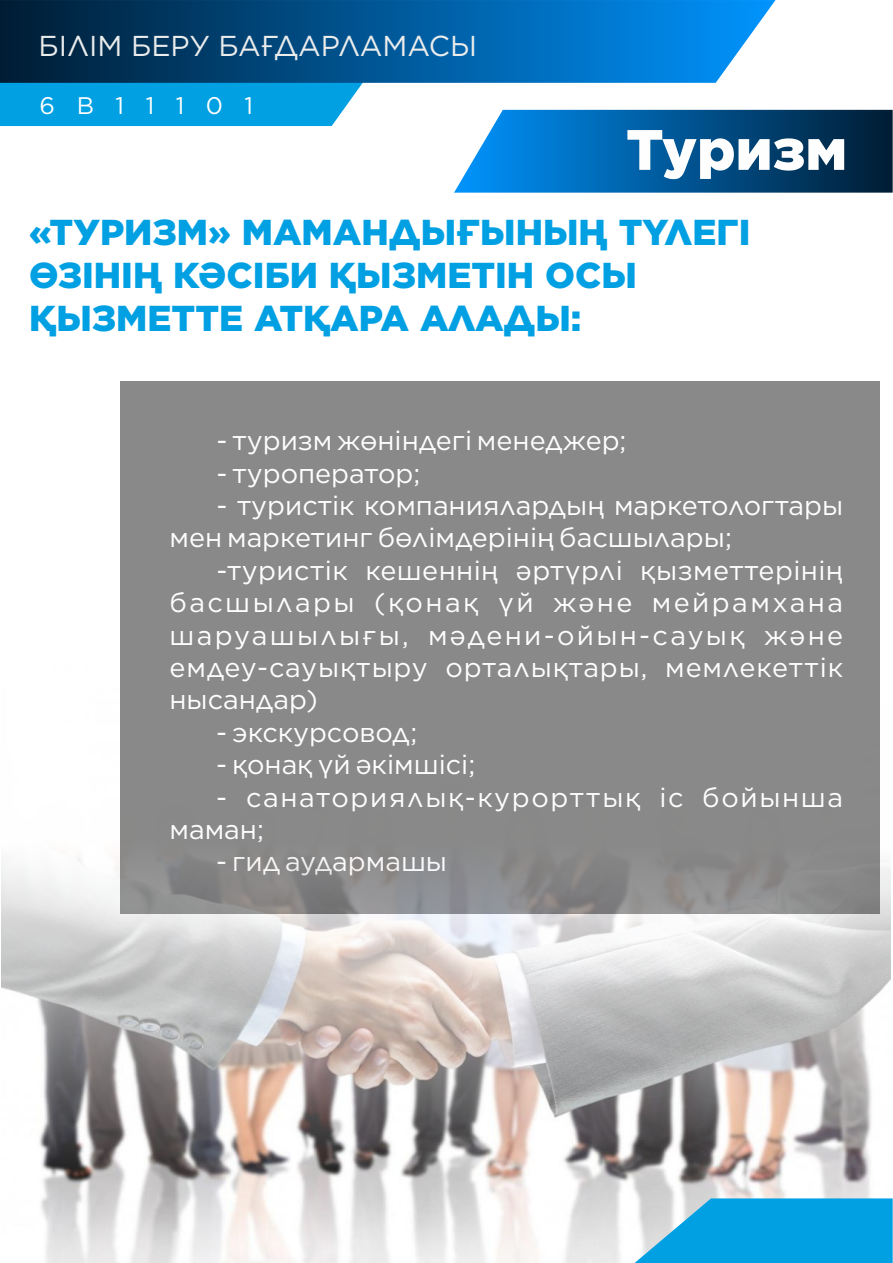
<style>
.page{position:relative;width:893px;height:1263px;background:#fff}
.page>*{position:absolute;margin:0;border:0;box-sizing:border-box;transform-origin:0 0}
.t1{font:900 56.85px "Gotham";color:#fefefe}
.t2{font:900 36px/43.2px "Gotham";color:#00a0e3}
.t3{font:28.8px "Gotham";color:#ebecec}
.t4{font:27px/32.4px "Gotham";color:#fefefe}
.t5{font:27px/32.4px "Gotham";letter-spacing:.06em;color:#fefefe}
.t6{font:24px "Gotham";letter-spacing:.895em;color:#fefefe}
</style>
<div class="page">
<div style="left:120px;top:381px;width:760px;height:532px;background:#898989"></div>
<div style="left:0;top:83px;width:363px;height:43px;background:#00a0e3"></div>
<svg style="left:0;top:0;width:775px;height:83px;background:#095c98"></svg>
<svg style="left:454px;top:110px;width:439px;height:83px;background:#0f5f99"></svg>
<img style="left:2px;top:858px;width:889px;height:405px">
<svg style="left:635px;top:1198px;width:258px;height:65px;background:#22aae2"></svg>
<p class="t3" style="left:39px;top:33px;width:440px">БІЛІМ БЕРУ БАҒДАРЛАМАСЫ</p>
<p class="t6" style="left:40px;top:95px;width:215px">6В11101</p>
<h1 class="t1" style="left:626px;top:124px;width:223px">Туризм</h1>
<h2 class="t2" style="left:29px;top:212px;width:723px">«ТУРИЗМ» МАМАНДЫҒЫНЫҢ ТҮЛЕГІ<br>ӨЗІНІҢ КӘСІБИ ҚЫЗМЕТІН ОСЫ<br>ҚЫЗМЕТТЕ АТҚАРА АЛАДЫ:</h2>
<p class="t4" style="left:216px;top:426px;width:412px">- туризм жөніндегі менеджер;</p>
<p class="t4" style="left:216px;top:458px;width:206px">- туроператор;</p>
<p class="t4" style="left:170px;top:491px;width:675px;text-indent:47px">- туристік компаниялардың маркетологтары мен маркетинг бөлімдерінің басшылары;</p>
<p class="t4" style="left:169px;top:555px;width:675px;text-align:justify;text-indent:47px">-туристік кешеннің әртүрлі қызметтерінің басшылары (қонақ үй және мейрамхана шаруашылығы, мәдени-ойын-сауық және емдеу-сауықтыру орталықтары, мемлекеттік нысандар)</p>
<p class="t4" style="left:216px;top:717px;width:203px">- экскурсовод;</p>
<p class="t4" style="left:216px;top:750px;width:260px">- қонақ үй әкімшісі;</p>
<p class="t5" style="left:169px;top:782px;width:675px;text-indent:47px">- санаториялық-курорттық іс бойынша маман;</p>
<p class="t4" style="left:216px;top:847px;width:232px">- гид аудармашы</p>
</div>
